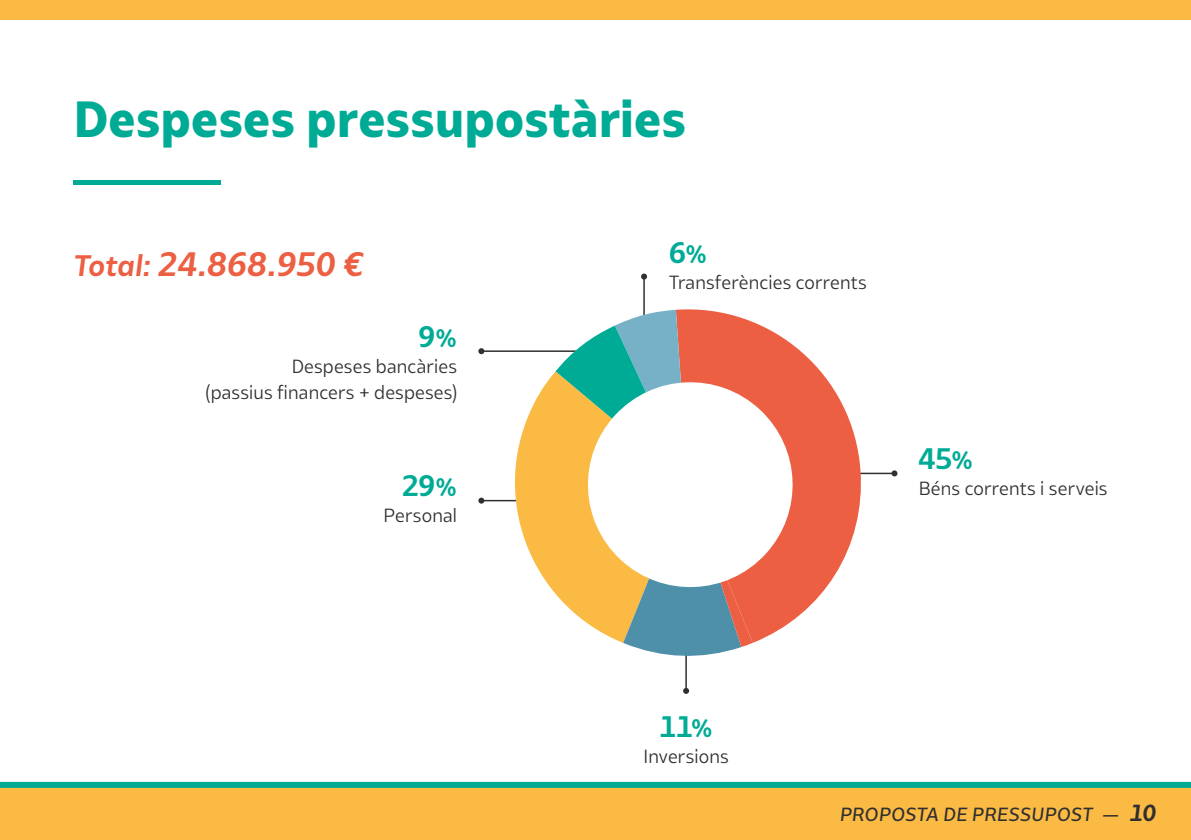
<style>
.page{position:relative;width:1191px;height:840px;background:#fff}
.page>*{position:absolute;margin:0;border:0;box-sizing:border-box;transform-origin:0 0}
.t1{font:800 48px "Bw Glenn Sans";letter-spacing:.01em;color:#00ab96}
.t2{font:italic 700 32px "Bw Glenn Sans";letter-spacing:.02em;color:#ec5f42}
.t3{font:700 28px "Bw Glenn Sans";color:#00ab96}
.t4{font:18px/26px "Bw Glenn Sans";letter-spacing:.01em;color:#303031;text-align:right}
.t5{font:italic 500 18px "Bw Glenn Sans";letter-spacing:.025em;color:#303031}
.s1{font-size:28px}
.s2{font-size:24px}
.s3{font-weight:700;font-size:22px}
</style>
<div class="page">
<hr style="left:685px;top:645px;width:2px;height:45px;background:#303031">
<svg style="left:683px;top:687px;width:6px;height:6px"></svg>
<hr style="left:643px;top:276px;width:2px;height:63px;background:#303031">
<svg style="left:641px;top:273px;width:6px;height:6px"></svg>
<hr style="left:777px;top:472px;width:117px;height:2px;background:#303031">
<svg style="left:891px;top:470px;width:6px;height:6px"></svg>
<hr style="left:481px;top:350px;width:96px;height:2px;background:#303031">
<svg style="left:478px;top:348px;width:6px;height:6px"></svg>
<hr style="left:481px;top:499px;width:99px;height:2px;background:#303031">
<svg style="left:478px;top:497px;width:6px;height:6px"></svg>
<hr style="left:74px;top:181px;width:147px;height:4px;background:#00ab96">
<svg style="left:492px;top:372px;width:63px;height:221px"></svg>
<svg style="left:752px;top:321px;width:113px;height:321px;fill:#ec5f42"></svg>
<svg style="left:555px;top:309px;width:197px;height:350px"></svg>
<svg style="left:577px;top:371px;width:226px;height:227px"></svg>
<div style="left:0;top:787px;width:1191px;height:52px;background:#fbba43"></div>
<div style="left:0;top:781px;width:1191px;height:6px;background:#00ab96"></div>
<div style="left:0;top:0;width:1191px;height:20px;background:#fbba43"></div>
<h1 class="t1" style="left:74px;top:89px;width:614px">Despeses pressupostàries</h1>
<h2 class="t2" style="left:74px;top:244px;width:291px"><span class="s1">Total:</span> 24.868.950 €</h2>
<h3 class="t3" style="left:418px;top:319px;width:40px">9<span class="s2">%</span></h3>
<p class="t4" style="left:205px;top:353px;width:253px">Despeses bancàries<br>(passius financers + despeses)</p>
<h3 class="t3" style="left:402px;top:468px;width:57px">29<span class="s2">%</span></h3>
<p class="t4" style="left:383px;top:502px;width:75px">Personal</p>
<h3 class="t3" style="left:669px;top:235px;width:40px">6<span class="s2">%</span></h3>
<p class="t4" style="left:669px;top:269px;width:199px">Transferències corrents</p>
<h3 class="t3" style="left:918px;top:441px;width:56px">45<span class="s2">%</span></h3>
<p class="t4" style="left:918px;top:475px;width:190px">Béns corrents i serveis</p>
<h3 class="t3" style="left:659px;top:708px;width:55px">11<span class="s2">%</span></h3>
<p class="t4" style="left:643px;top:742px;width:87px">Inversions</p>
<p class="t5" style="left:840px;top:802px;width:317px">PROPOSTA DE PRESSUPOST — <span class="s3">10</span></p>
</div>
